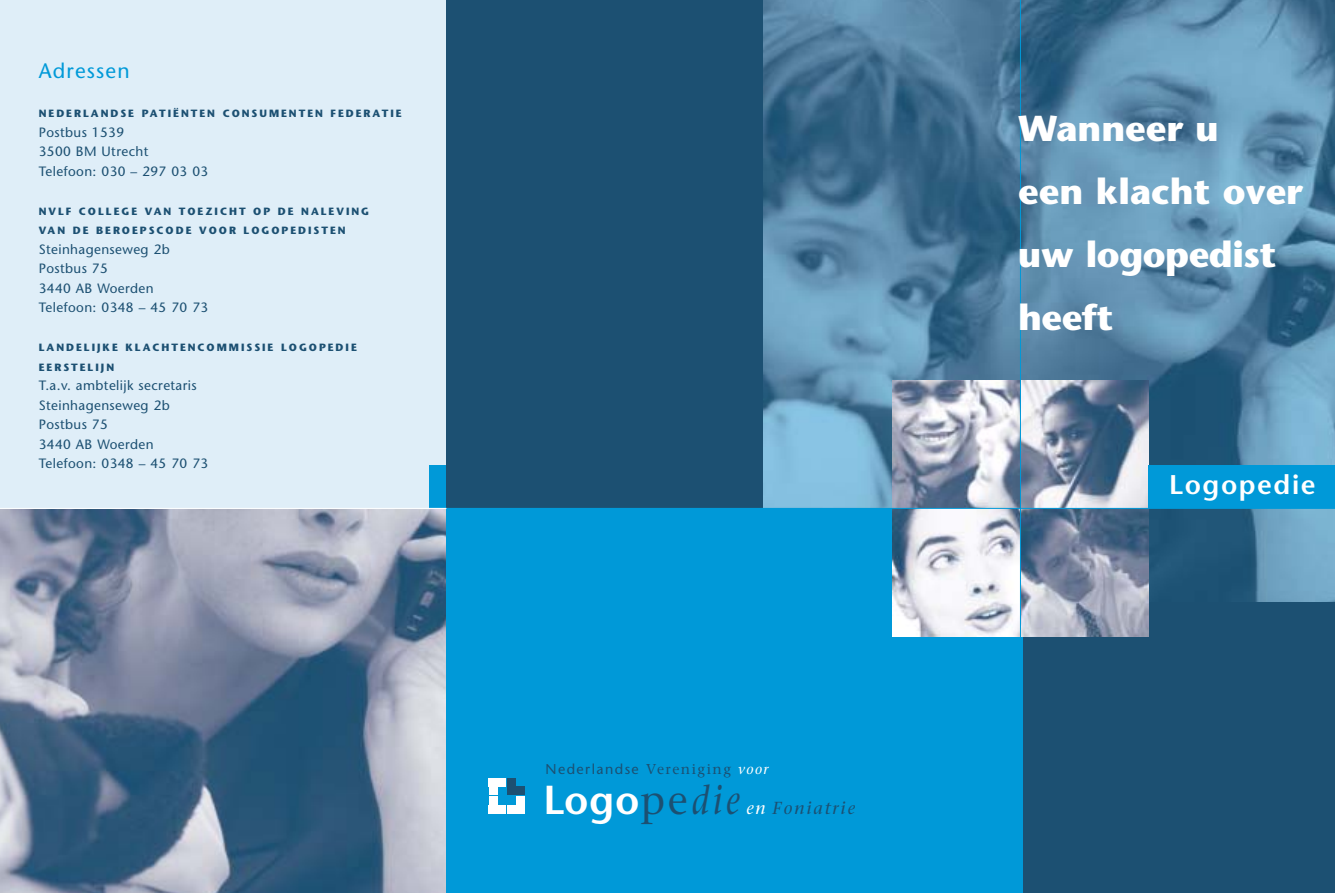
<style>
.page{position:relative;width:1335px;height:893px;background:#fff}
.page>*{position:absolute;margin:0;border:0;box-sizing:border-box;transform-origin:0 0}
.t1{font:600 40.35px "Stone Sans";color:#fff}
.t2{font:700 36px/63px "Stone Sans";color:#fff}
.t3{font:600 27px "Stone Sans";letter-spacing:.055em;color:#fff}
.t4{font:21px "Stone Sans";letter-spacing:.055em;color:#0099d8}
.t5{font:italic 17.4px "Stone Serif";letter-spacing:.115em;color:#1c5072}
.t6{font:14.25px "Stone Sans";letter-spacing:.1em;color:#1c5072}
.t7{font:13.5px/19.5px "Stone Sans";letter-spacing:.03em;color:#1c5072}
.t8{font:700 10.5px/19.5px "Stone Sans";letter-spacing:.19em;color:#1c5072}
.s1{font-family:"Stone Serif"}
.s2{font-family:"Stone Serif";font-style:italic;color:#fff}
.s3{font-family:"Stone Serif";font-weight:400;color:#1c5072}
.s4{font-family:"Stone Serif";font-weight:400;font-style:italic;color:#1c5072}
.s5{color:#fff}
</style>
<div class="page">
<img style="left:0;top:509px;width:446px;height:383px">
<div style="left:0;top:0;width:446px;height:508px;background:#dfeef8"></div>
<div style="left:429px;top:465px;width:19px;height:43px;background:#0099d8"></div>
<div style="left:1020px;top:602px;width:315px;height:290px;background:#1c5072"></div>
<div style="left:446px;top:0;width:889px;height:508px;background:#1c5072"></div>
<img style="left:763px;top:0;width:572px;height:602px">
<div style="left:446px;top:508px;width:577px;height:384px;background:#0099d8"></div>
<img style="left:1021px;top:381px;width:127px;height:127px">
<svg style="left:893px;top:381px;width:127px;height:127px;background:#a8afc0"></svg>
<svg style="left:893px;top:509px;width:127px;height:127px;background:#d8dbe3"></svg>
<svg style="left:1021px;top:509px;width:127px;height:127px;background:#818fa5"></svg>
<div style="left:1148px;top:465px;width:187px;height:43px;background:#0099d8"></div>
<hr style="left:1020px;top:0;width:1px;height:892px;background:#0099d8">
<hr style="left:446px;top:508px;width:889px;height:1px;background:#0099d8">
<div style="left:489px;top:778px;width:17px;height:8px;background:#fff"></div>
<div style="left:489px;top:805px;width:17px;height:8px;background:#fff"></div>
<div style="left:508px;top:805px;width:17px;height:8px;background:#fff"></div>
<div style="left:508px;top:786px;width:17px;height:9px;background:#1c5072"></div>
<div style="left:489px;top:796px;width:8px;height:9px;background:#fff"></div>
<div style="left:489px;top:786px;width:8px;height:9px;background:#fff"></div>
<div style="left:516px;top:796px;width:9px;height:9px;background:#fff"></div>
<div style="left:508px;top:778px;width:8px;height:8px;background:#1c5072"></div>
<h3 class="t4" style="left:39px;top:63px;width:92px">Adressen</h3>
<p class="t8" style="left:39px;top:105px;width:365px">NEDERLANDSE PATIËNTEN CONSUMENTEN FEDERATIE</p>
<p class="t7" style="left:39px;top:123px;width:171px">Postbus 1539<br>3500 BM Utrecht<br>Telefoon: 030 – 297 03 03</p>
<p class="t8" style="left:39px;top:202px;width:332px">NVLF COLLEGE VAN TOEZICHT OP DE NALEVING<br>VAN DE BEROEPSCODE VOOR LOGOPEDISTEN</p>
<p class="t7" style="left:39px;top:240px;width:171px">Steinhagenseweg 2b<br>Postbus 75<br>3440 AB Woerden<br>Telefoon: 0348 – 45 70 73</p>
<p class="t8" style="left:39px;top:339px;width:320px">LANDELIJKE KLACHTENCOMMISSIE LOGOPEDIE<br>EERSTELIJN</p>
<p class="t7" style="left:39px;top:377px;width:171px">T.a.v. ambtelijk secretaris<br>Steinhagenseweg 2b<br>Postbus 75<br>3440 AB Woerden<br>Telefoon: 0348 – 45 70 73</p>
<p class="t6" style="left:546px;top:764px;width:225px">Nederlandse <span class="s1">Vereniging</span> <span class="s2">voor</span></p>
<h1 class="t1" style="left:544px;top:784px;width:198px">Logo<span class="s3">pe</span><span class="s4">die</span></h1>
<p class="t5" style="left:746px;top:801px;width:110px"><span class="s5">en</span> Foniatrie</p>
<h2 class="t2" style="left:1018px;top:100px;width:286px">Wanneer u<br>een klacht over uw logopedist heeft</h2>
<h3 class="t3" style="left:1169px;top:474px;width:148px">Logopedie</h3>
</div>
